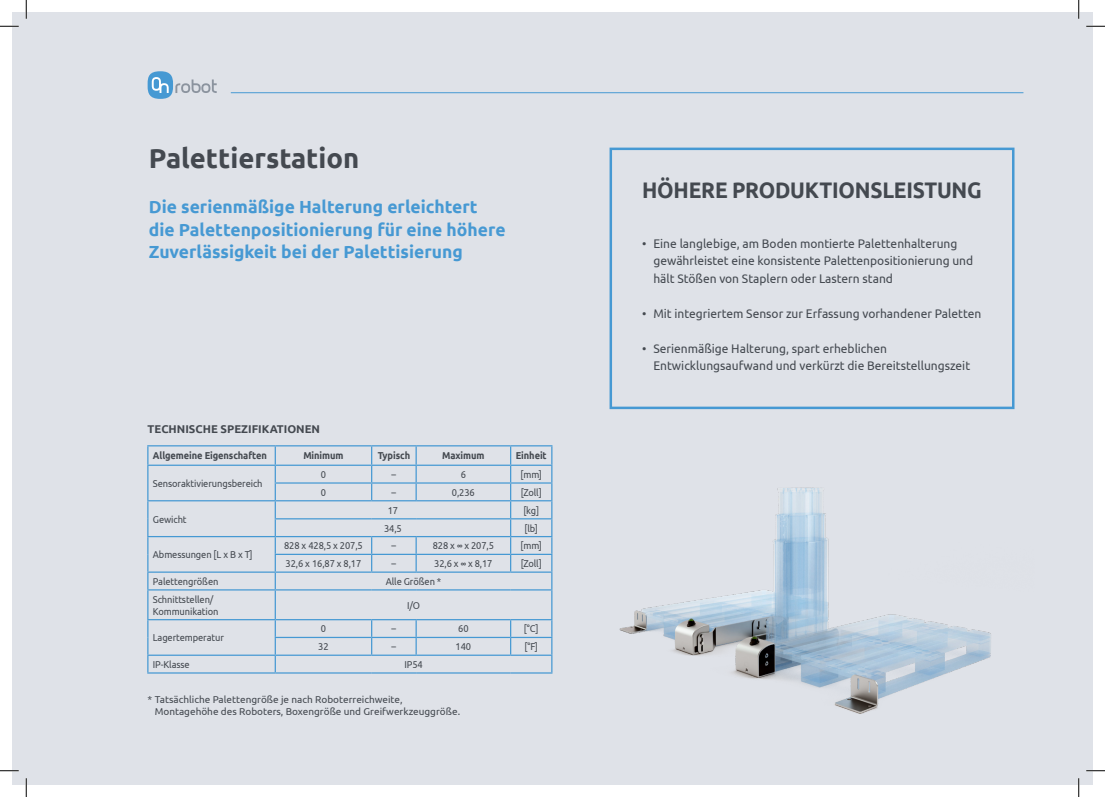
<style>
.page{position:relative;width:1105px;height:797px;background:#fff}
.page>*{position:absolute;margin:0;border:0;box-sizing:border-box;transform-origin:0 0}
.t1{font:700 27.5px "Ubuntu";color:#444950}
.t2{font:700 22.5px "Ubuntu";letter-spacing:-.01em;color:#444950;scale:.93 1}
.t3{font:700 17.5px/22.5px "Ubuntu";color:#4699d3}
.t4{font:12.5px/17.5px "Ubuntu";color:#444950;scale:.96 1}
.t5{font:700 11.25px "Ubuntu";color:#444950}
.t6{font:10px/12px "Ubuntu";letter-spacing:-.01em;color:#444950;scale:.93 1}
.t7{font:10px/12px "Ubuntu";letter-spacing:-.01em;color:#444950}
.t8{font:700 10px "Ubuntu";letter-spacing:-.01em;color:#444950;scale:.93 1}
</style>
<div class="page">
<div style="left:12px;top:12px;width:1081px;height:773px;background:#dfe2e8"></div>
<div style="left:609px;top:148px;width:405px;height:261px;border:2px solid #4699d3"></div>
<div style="left:148px;top:71px;width:25px;height:28px;background:#4699d3;border-radius:12px"></div>
<svg style="left:152px;top:77px;width:17px;height:16px"></svg>
<svg style="left:175px;top:79px;width:42px;height:14px"></svg>
<hr style="left:231px;top:92px;width:792px;height:1px;background:#4699d3">
<img style="left:619px;top:487px;width:372px;height:227px">
<hr style="left:147px;top:445px;width:128px;height:1px;background:#4699d3">
<hr style="left:372px;top:445px;width:44px;height:1px;background:#4699d3">
<hr style="left:416px;top:445px;width:95px;height:1px;background:#4699d3">
<hr style="left:511px;top:445px;width:41px;height:1px;background:#4699d3">
<svg style="left:551px;top:446px;width:1px;height:226px"></svg>
<hr style="left:275px;top:445px;width:97px;height:1px;background:#4699d3">
<svg style="left:371px;top:446px;width:1px;height:54px"></svg>
<svg style="left:415px;top:446px;width:2px;height:54px"></svg>
<svg style="left:371px;top:537px;width:1px;height:34px"></svg>
<svg style="left:415px;top:537px;width:2px;height:34px"></svg>
<svg style="left:510px;top:446px;width:1px;height:125px"></svg>
<svg style="left:371px;top:620px;width:1px;height:34px"></svg>
<svg style="left:415px;top:620px;width:2px;height:34px"></svg>
<svg style="left:510px;top:620px;width:1px;height:34px"></svg>
<svg style="left:275px;top:446px;width:1px;height:226px"></svg>
<hr style="left:147px;top:464px;width:128px;height:2px;background:#4699d3">
<hr style="left:275px;top:464px;width:97px;height:2px;background:#4699d3">
<hr style="left:372px;top:464px;width:44px;height:2px;background:#4699d3">
<hr style="left:416px;top:464px;width:95px;height:2px;background:#4699d3">
<hr style="left:511px;top:464px;width:41px;height:2px;background:#4699d3">
<svg style="left:147px;top:446px;width:1px;height:226px"></svg>
<hr style="left:275px;top:482px;width:97px;height:1px;background:#4699d3">
<hr style="left:372px;top:482px;width:44px;height:1px;background:#4699d3">
<hr style="left:416px;top:482px;width:95px;height:1px;background:#4699d3">
<hr style="left:511px;top:482px;width:41px;height:1px;background:#4699d3">
<hr style="left:147px;top:500px;width:128px;height:1px;background:#4699d3">
<hr style="left:275px;top:500px;width:97px;height:1px;background:#4699d3">
<hr style="left:372px;top:500px;width:44px;height:1px;background:#4699d3">
<hr style="left:416px;top:500px;width:95px;height:1px;background:#4699d3">
<hr style="left:511px;top:500px;width:41px;height:1px;background:#4699d3">
<hr style="left:275px;top:518px;width:97px;height:1px;background:#4699d3">
<hr style="left:372px;top:518px;width:44px;height:1px;background:#4699d3">
<hr style="left:416px;top:518px;width:95px;height:1px;background:#4699d3">
<hr style="left:511px;top:518px;width:41px;height:1px;background:#4699d3">
<hr style="left:147px;top:536px;width:128px;height:1px;background:#4699d3">
<hr style="left:275px;top:536px;width:97px;height:1px;background:#4699d3">
<hr style="left:372px;top:536px;width:44px;height:1px;background:#4699d3">
<hr style="left:416px;top:536px;width:95px;height:1px;background:#4699d3">
<hr style="left:511px;top:536px;width:41px;height:1px;background:#4699d3">
<hr style="left:275px;top:553px;width:97px;height:2px;background:#4699d3">
<hr style="left:372px;top:553px;width:44px;height:2px;background:#4699d3">
<hr style="left:416px;top:553px;width:95px;height:2px;background:#4699d3">
<hr style="left:511px;top:553px;width:41px;height:2px;background:#4699d3">
<hr style="left:147px;top:571px;width:128px;height:1px;background:#4699d3">
<hr style="left:275px;top:571px;width:97px;height:1px;background:#4699d3">
<hr style="left:372px;top:571px;width:44px;height:1px;background:#4699d3">
<hr style="left:416px;top:571px;width:95px;height:1px;background:#4699d3">
<hr style="left:511px;top:571px;width:41px;height:1px;background:#4699d3">
<hr style="left:147px;top:589px;width:128px;height:1px;background:#4699d3">
<hr style="left:275px;top:589px;width:97px;height:1px;background:#4699d3">
<hr style="left:372px;top:589px;width:44px;height:1px;background:#4699d3">
<hr style="left:416px;top:589px;width:95px;height:1px;background:#4699d3">
<hr style="left:511px;top:589px;width:41px;height:1px;background:#4699d3">
<hr style="left:147px;top:619px;width:128px;height:1px;background:#4699d3">
<hr style="left:275px;top:619px;width:97px;height:1px;background:#4699d3">
<hr style="left:372px;top:619px;width:44px;height:1px;background:#4699d3">
<hr style="left:416px;top:619px;width:95px;height:1px;background:#4699d3">
<hr style="left:511px;top:619px;width:41px;height:1px;background:#4699d3">
<hr style="left:275px;top:637px;width:97px;height:1px;background:#4699d3">
<hr style="left:372px;top:637px;width:44px;height:1px;background:#4699d3">
<hr style="left:416px;top:637px;width:95px;height:1px;background:#4699d3">
<hr style="left:511px;top:637px;width:41px;height:1px;background:#4699d3">
<hr style="left:147px;top:654px;width:128px;height:2px;background:#4699d3">
<hr style="left:275px;top:654px;width:97px;height:2px;background:#4699d3">
<hr style="left:372px;top:654px;width:44px;height:2px;background:#4699d3">
<hr style="left:416px;top:654px;width:95px;height:2px;background:#4699d3">
<hr style="left:511px;top:654px;width:41px;height:2px;background:#4699d3">
<hr style="left:147px;top:672px;width:128px;height:1px;background:#4699d3">
<hr style="left:275px;top:672px;width:97px;height:1px;background:#4699d3">
<hr style="left:372px;top:672px;width:44px;height:1px;background:#4699d3">
<hr style="left:416px;top:672px;width:95px;height:1px;background:#4699d3">
<hr style="left:511px;top:672px;width:41px;height:1px;background:#4699d3">
<svg style="left:0;top:25px;width:19px;height:2px"></svg>
<svg style="left:1086px;top:25px;width:19px;height:2px"></svg>
<svg style="left:0;top:770px;width:19px;height:1px"></svg>
<svg style="left:1086px;top:770px;width:19px;height:1px"></svg>
<svg style="left:25px;top:0;width:2px;height:19px"></svg>
<svg style="left:25px;top:778px;width:2px;height:19px"></svg>
<svg style="left:1078px;top:0;width:1px;height:19px"></svg>
<svg style="left:1078px;top:778px;width:1px;height:19px"></svg>
<p class="t1" style="left:149px;top:142px;width:212px">Palettierstation</p>
<p class="t3" style="left:149px;top:195px;width:358px">Die serienmäßige Halterung erleichtert die Palettenpositionierung für eine höhere<br>Zuverlässigkeit bei der Palettisierung</p>
<p class="t5" style="left:148px;top:422px;width:174px">TECHNISCHE SPEZIFIKATIONEN</p>
<p class="t8" style="left:153px;top:449px;width:124px">Allgemeine Eigenschaften</p>
<p class="t8" style="left:303px;top:449px;width:45px">Minimum</p>
<p class="t8" style="left:378px;top:449px;width:36px">Typisch</p>
<p class="t8" style="left:442px;top:449px;width:47px">Maximum</p>
<p class="t8" style="left:516px;top:449px;width:35px">Einheit</p>
<p class="t6" style="left:153px;top:477px;width:119px">Sensoraktivierungsbereich</p>
<p class="t6" style="left:321px;top:468px;width:7px">0</p>
<p class="t6" style="left:392px;top:468px;width:6px">–</p>
<p class="t6" style="left:461px;top:468px;width:7px">6</p>
<p class="t6" style="left:520px;top:468px;width:25px">[mm]</p>
<p class="t6" style="left:321px;top:486px;width:7px">0</p>
<p class="t6" style="left:392px;top:486px;width:6px">–</p>
<p class="t6" style="left:452px;top:486px;width:26px">0,236</p>
<p class="t6" style="left:521px;top:486px;width:24px">[Zoll]</p>
<p class="t6" style="left:153px;top:512px;width:38px">Gewicht</p>
<p class="t6" style="left:153px;top:548px;width:109px">Abmessungen [L x B x T]</p>
<p class="t6" style="left:388px;top:504px;width:13px">17</p>
<p class="t6" style="left:523px;top:503px;width:18px">[kg]</p>
<p class="t6" style="left:384px;top:521px;width:21px">34,5</p>
<p class="t6" style="left:524px;top:521px;width:16px">[lb]</p>
<p class="t6" style="left:284px;top:539px;width:86px">828 x 428,5 x 207,5</p>
<p class="t6" style="left:392px;top:539px;width:6px">–</p>
<p class="t6" style="left:433px;top:539px;width:67px">828 x ∞ x 207,5</p>
<p class="t6" style="left:520px;top:539px;width:25px">[mm]</p>
<p class="t6" style="left:286px;top:557px;width:83px">32,6 x 16,87 x 8,17</p>
<p class="t6" style="left:392px;top:557px;width:6px">–</p>
<p class="t6" style="left:434px;top:557px;width:64px">32,6 x ∞ x 8,17</p>
<p class="t6" style="left:521px;top:557px;width:24px">[Zoll]</p>
<p class="t6" style="left:153px;top:575px;width:72px">Palettengrößen</p>
<p class="t6" style="left:386px;top:575px;width:61px">Alle Größen *</p>
<p class="t6" style="left:153px;top:593px;width:72px">Schnittstellen/<br>Kommunikation</p>
<p class="t6" style="left:407px;top:599px;width:15px">I/O</p>
<p class="t6" style="left:153px;top:631px;width:78px">Lagertemperatur</p>
<p class="t6" style="left:321px;top:622px;width:7px">0</p>
<p class="t6" style="left:392px;top:622px;width:6px">–</p>
<p class="t6" style="left:458px;top:622px;width:13px">60</p>
<p class="t6" style="left:524px;top:622px;width:17px">[°C]</p>
<p class="t6" style="left:318px;top:640px;width:13px">32</p>
<p class="t6" style="left:392px;top:640px;width:6px">–</p>
<p class="t6" style="left:456px;top:640px;width:18px">140</p>
<p class="t6" style="left:524px;top:640px;width:16px">[°F]</p>
<p class="t6" style="left:153px;top:658px;width:41px">IP-Klasse</p>
<p class="t6" style="left:404px;top:658px;width:21px">IP54</p>
<p class="t7" style="left:155px;top:692px;width:307px;text-indent:-7px">* Tatsächliche Palettengröße je nach Roboterreichweite,<br>Montagehöhe des Roboters, Boxengröße und Greifwerkzeuggröße.</p>
<p class="t2" style="left:642px;top:176px;width:367px">HÖHERE PRODUKTIONSLEISTUNG</p>
<p class="t4" style="left:653px;top:234px;width:335px;text-indent:-11px">• Eine langlebige, am Boden montierte Palettenhalterung gewährleistet eine konsistente Palettenpositionierung und hält Stößen von Staplern oder Lastern stand</p>
<p class="t4" style="left:642px;top:304px;width:355px">• Mit integriertem Sensor zur Erfassung vorhandener Paletten</p>
<p class="t4" style="left:653px;top:339px;width:331px;text-indent:-11px">• Serienmäßige Halterung, spart erheblichen<br>Entwicklungsaufwand und verkürzt die Bereitstellungszeit</p>
</div>
